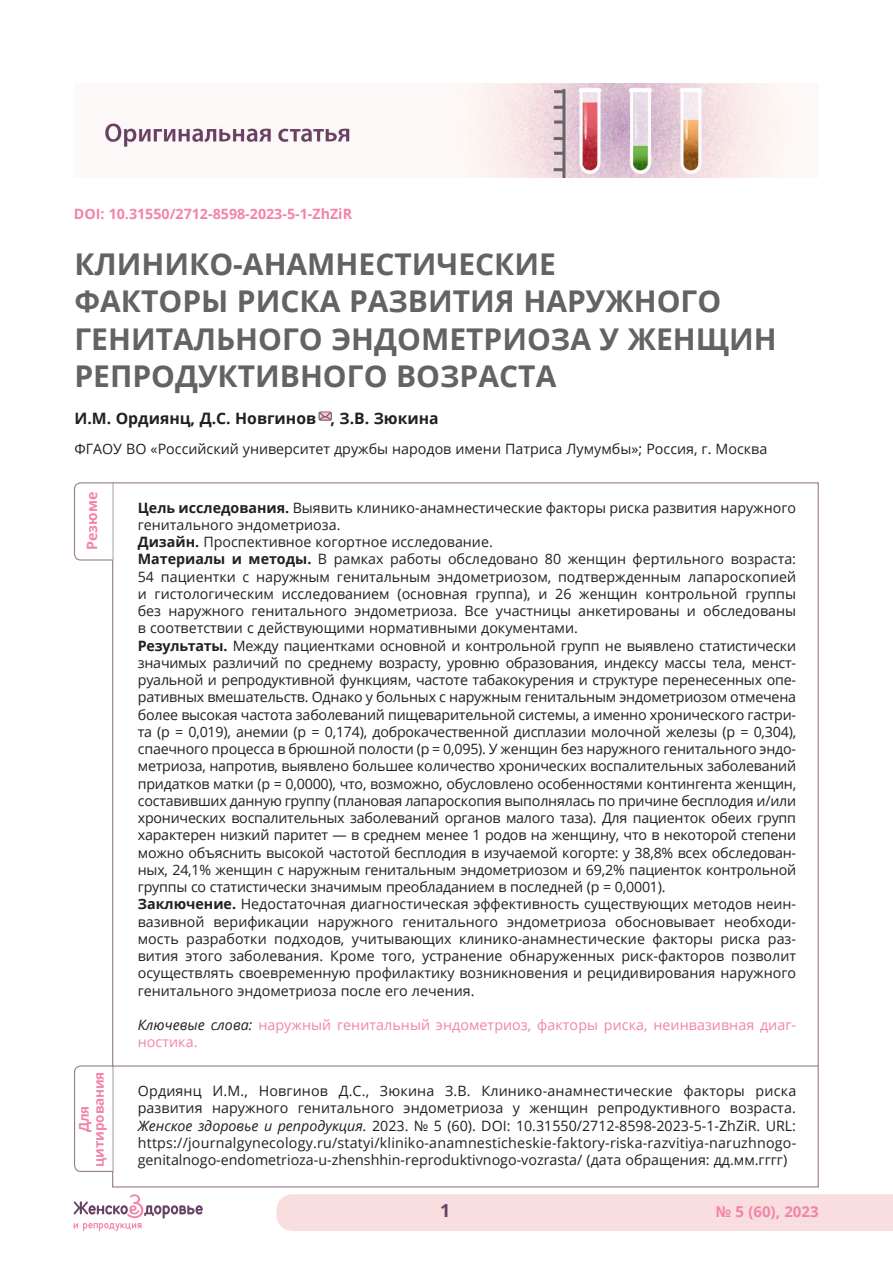
<style>
.page{position:relative;width:893px;height:1263px;background:#fff}
.page>*{position:absolute;margin:0;border:0;box-sizing:border-box;transform-origin:0 0}
.Osnova_text{font:700 30px/37.5px "Open Sans";color:#636366}
.Osnova_text-2{font:700 18px "Open Sans";color:#694366}
.Osnova_text-3{font:700 15.75px "Open Sans";color:#231f20}
.t1{font:700 15px "Open Sans";color:#f284aa}
.Osnova_text-4{font:14.25px/17.2px "Open Sans";color:#231f20;text-align:justify}
.Osnova_text-5{font:14.25px/17.2px "Open Sans";letter-spacing:.005em;color:#f284aa}
.Osnova_text-6{font:700 14.25px "Open Sans";color:#f284aa}
.Osnova_text-7{font:700 13.5px/15px "Open Sans";letter-spacing:-.01em;color:#f284aa;text-align:center}
.s1{font-weight:700}
.s2{font-style:italic;color:#231f20}
.s3{font-style:italic}
</style>
<div class="page">
<div style="left:276px;top:1194px;width:617px;height:37px;background:#f9dee0"></div>
<svg style="left:73px;top:1194px;width:130px;height:37px"></svg>
<svg style="left:73px;top:482px;width:39px;height:79px"></svg>
<hr style="left:112px;top:483px;width:1px;height:77px;background:#dcdddf">
<img style="left:105px;top:84px;width:685px;height:93px">
<svg style="left:319px;top:411px;width:13px;height:10px"></svg>
<svg style="left:74px;top:1065px;width:40px;height:107px"></svg>
<hr style="left:112px;top:1066px;width:1px;height:105px;background:#dcdddf">
<hr style="left:112px;top:1065px;width:706px;height:1px;background:#967c92">
<p class="Osnova_text-6" style="left:74px;top:204px;width:280px">DOI: 10.31550/2712-8598-2023-5-1-ZhZiR</p>
<p class="Osnova_text" style="left:74px;top:244px;width:704px">КЛИНИКО-АНАМНЕСТИЧЕСКИЕ<br>ФАКТОРЫ РИСКА РАЗВИТИЯ НАРУЖНОГО<br>ГЕНИТАЛЬНОГО ЭНДОМЕТРИОЗА У ЖЕНЩИН<br>РЕПРОДУКТИВНОГО ВОЗРАСТА</p>
<p class="Osnova_text-3" style="left:74px;top:407px;width:366px">И.М. Ордиянц, Д.С. Новгинов , З.В. Зюкина</p>
<p class="Osnova_text-4" style="left:74px;top:440px;width:694px">ФГАОУ ВО «Российский университет дружбы народов имени Патриса Лумумбы»; Россия, г. Москва</p>
<p class="Osnova_text-6" style="left:82px;top:550px;width:60px;rotate:-90deg">Резюме</p>
<p class="Osnova_text-4" style="left:138px;top:498px;width:660px"><span class="s1">Цель исследования.</span> Выявить клинико-анамнестические факторы риска развития наружного генитального эндометриоза.</p>
<p class="Osnova_text-4" style="left:138px;top:533px;width:356px"><span class="s1">Дизайн.</span> Проспективное когортное исследование.</p>
<p class="Osnova_text-4" style="left:138px;top:550px;width:660px"><span class="s1">Материалы и методы.</span> В рамках работы обследовано 80 женщин фертильного возраста:<br>54 пациентки с наружным генитальным эндометриозом, подтвержденным лапароскопией и гистологическим исследованием (основная группа), и 26 женщин контрольной группы без наружного генитального эндометриоза. Все участницы анкетированы и обследованы в соответствии с действующими нормативными документами.</p>
<p class="Osnova_text-4" style="left:138px;top:636px;width:660px"><span class="s1">Результаты.</span> Между пациентками основной и контрольной групп не выявлено статистически значимых различий по среднему возрасту, уровню образования, индексу массы тела, менст&shy;руальной и репродуктивной функциям, частоте табакокурения и структуре перенесенных опе&shy;ративных вмешательств. Однако у больных с наружным генитальным эндометриозом отмечена более высокая частота заболеваний пищеварительной системы, а именно хронического гастри&shy;та (p = 0,019), анемии (p = 0,174), доброкачественной дисплазии молочной железы (p = 0,304), спаечного процесса в брюшной полости (р = 0,095). У женщин без наружного генитального эндо&shy;метриоза, напротив, выявлено большее количество хронических воспалительных заболеваний придатков матки (р = 0,0000), что, возможно, обусловлено особенностями контингента женщин, составивших данную группу (плановая лапароскопия выполнялась по причине бесплодия и/или хронических воспалительных заболеваний органов малого таза). Для пациенток обеих групп характерен низкий паритет — в среднем менее 1 родов на женщину, что в некоторой степени можно объяснить высокой частотой бесплодия в изучаемой когорте: у 38,8% всех обследован&shy;ных, 24,1% женщин с наружным генитальным эндометриозом и 69,2% пациенток контрольной группы со статистически значимым преобладанием в последней (p = 0,0001).</p>
<p class="Osnova_text-4" style="left:138px;top:895px;width:660px"><span class="s1">Заключение.</span> Недостаточная диагностическая эффективность существующих методов неин&shy;вазивной верификации наружного генитального эндометриоза обосновывает необходи&shy;мость разработки подходов, учитывающих клинико-анамнестические факторы риска раз&shy;вития этого заболевания. Кроме того, устранение обнаруженных риск-факторов позволит осуществлять своевременную профилактику возникновения и рецидивирования наружного генитального эндометриоза после его лечения.</p>
<p class="Osnova_text-5" style="left:138px;top:1016px;width:659px"><span class="s2">Ключевые слова:</span> наружный генитальный эндометриоз, факторы риска, неинвазивная диаг&shy;ностика.</p>
<p class="Osnova_text-4" style="left:138px;top:1082px;width:660px">Ордиянц И.М., Новгинов Д.С., Зюкина З.В. Клинико-анамнестические факторы риска развития наружного генитального эндометриоза у женщин репродуктивного возраста.<br><span class="s3">Женское здоровье и репродукция.</span> 2023. № 5 (60). DOI: 10.31550/2712-8598-2023-5-1-ZhZiR. URL: https://journalgynecology.ru/statyi/kliniko-anamnesticheskie-faktory-riska-razvitiya-naruzhnogo&shy;genitalnogo-endometrioza-u-zhenshhin-reproduktivnogo-vozrasta/ (дата обращения: дд.мм.гггг)</p>
<p class="Osnova_text-7" style="left:76px;top:1167px;width:97px;rotate:-90deg">Для цитирования</p>
<p class="Osnova_text-2" style="left:440px;top:1198px;width:12px">1</p>
<p class="t1" style="left:716px;top:1201px;width:104px">№ 5 (60), 2023</p>
</div>
